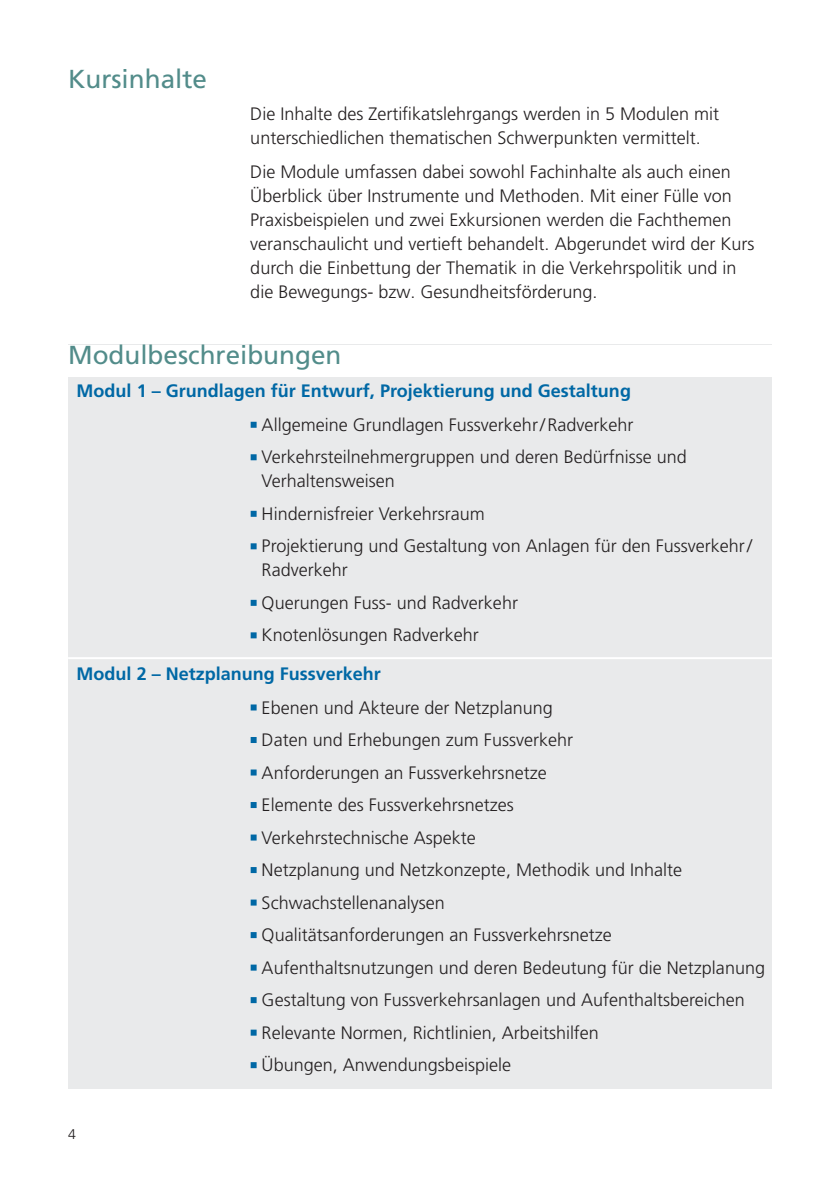
<style>
.page{position:relative;width:840px;height:1191px;background:#fff}
.page>*{position:absolute;margin:0;border:0;box-sizing:border-box;transform-origin:0 0}
.t1{font:26px "Frutiger LT Pro";color:#528c8a}
.t2{font:300 18px/32.6px "Frutiger LT Pro";color:#231f20}
.t3{font:300 14px "Frutiger LT Pro";color:#231f20}
.s1{font-weight:700;color:#0068a5}
</style>
<div class="page">
<div style="left:68px;top:345px;width:703px;height:744px;background:#e9eaeb"></div>
<div style="left:68px;top:345px;width:706px;height:31px;background:#fff"></div>
<hr style="left:68px;top:657px;width:706px;height:2px;background:#fff">
<h1 class="t1" style="left:68px;top:63px;width:140px">Kursinhalte</h1>
<p class="t2" style="left:250px;top:102px;width:470px;line-height:24px">Die Inhalte des Zertifikatslehrgangs werden in 5 Modulen mit unterschiedlichen thematischen Schwerpunkten vermittelt.</p>
<p class="t2" style="left:250px;top:160px;width:505px;line-height:24px">Die Module umfassen dabei sowohl Fachinhalte als auch einen Überblick über Instrumente und Methoden. Mit einer Fülle von Praxisbeispielen und zwei Exkursionen werden die Fachthemen veranschaulicht und vertieft behandelt. Abgerundet wird der Kurs durch die Einbettung der Thematik in die Verkehrspolitik und in die Bewegungs- bzw. Gesundheitsförderung.</p>
<h1 class="t1" style="left:68px;top:340px;width:275px">Modulbeschreibungen</h1>
<p class="t2" style="left:250px;top:374px;width:438px;line-height:33.2px;text-indent:-173px"><span class="s1">Modul 1 – Grundlagen für Entwurf, Projektierung und Gestaltung<br></span><sup>.</sup> Allgemeine Grundlagen Fussverkehr/Radverkehr<br><sup>.</sup> Verkehrsteilnehmergruppen und deren Bedürfnisse und</p>
<p class="t2" style="left:250px;top:465px;width:503px;text-indent:11px">Verhaltensweisen<br><sup>.</sup> Hindernisfreier Verkehrsraum<br><sup>.</sup> Projektierung und Gestaltung von Anlagen für den Fussverkehr/</p>
<p class="t2" style="left:250px;top:554px;width:269px;text-indent:11px">Radverkehr<br><sup>.</sup> Querungen Fuss- und Radverkehr <sup>.</sup> Knotenlösungen Radverkehr</p>
<p class="t2" style="left:250px;top:657px;width:516px;text-indent:-174px"><span class="s1">Modul 2 – Netzplanung Fussverkehr<br></span><sup>.</sup> Ebenen und Akteure der Netzplanung<br><sup>.</sup> Daten und Erhebungen zum Fussverkehr<br><sup>.</sup> Anforderungen an Fussverkehrsnetze<br><sup>.</sup> Elemente des Fussverkehrsnetzes<br><sup>.</sup> Verkehrstechnische Aspekte<br><sup>.</sup> Netzplanung und Netzkonzepte, Methodik und Inhalte<br><sup>.</sup> Schwachstellenanalysen<br><sup>.</sup> Qualitätsanforderungen an Fussverkehrsnetze<br><sup>.</sup> Aufenthaltsnutzungen und deren Bedeutung für die Netzplanung <sup>.</sup> Gestaltung von Fussverkehrsanlagen und Aufenthaltsbereichen<br><sup>.</sup> Relevante Normen, Richtlinien, Arbeitshilfen<br><sup>.</sup> Übungen, Anwendungsbeispiele</p>
<p class="t3" style="left:68px;top:1125px;width:9px">4</p>
</div>
